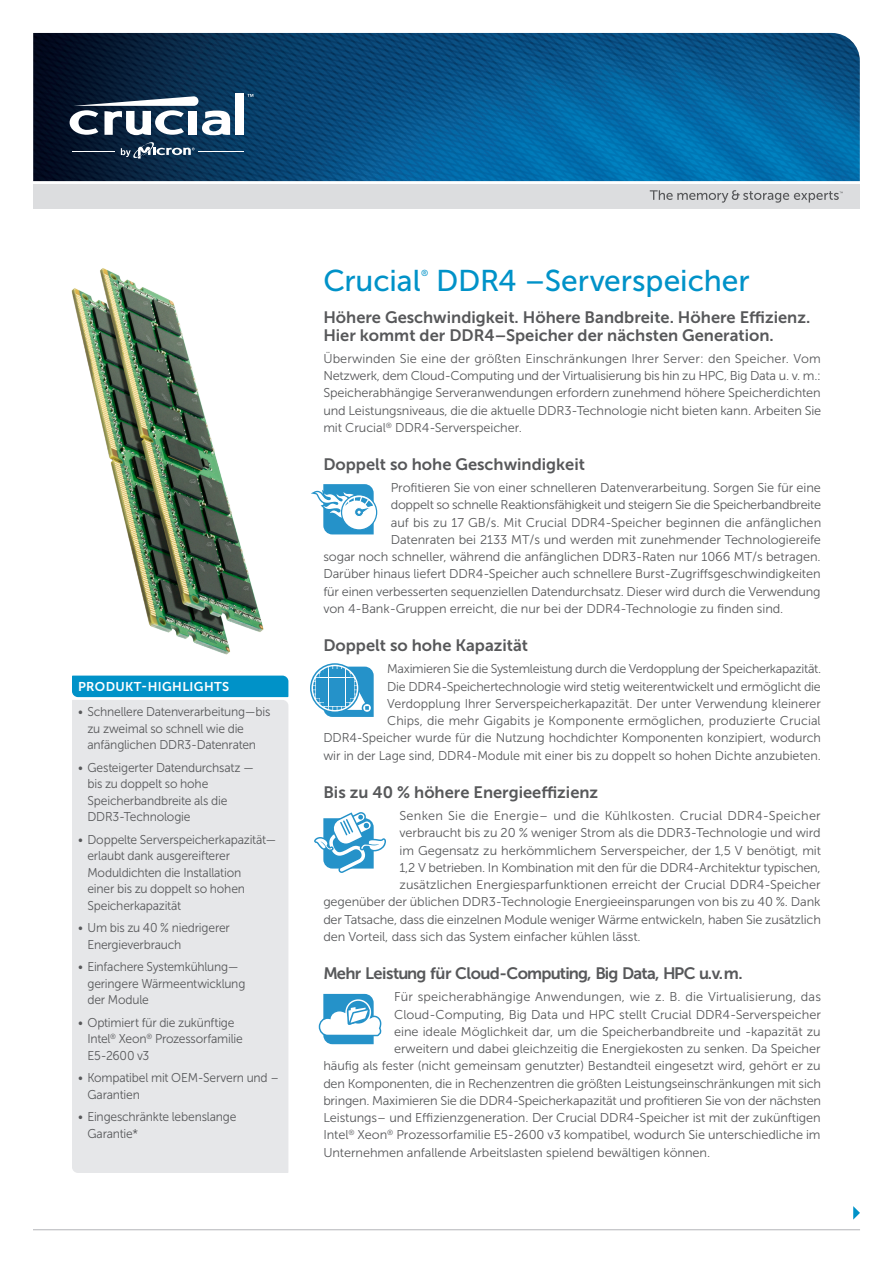
<style>
.page{position:relative;width:893px;height:1263px;background:#fff}
.page>*{position:absolute;margin:0;border:0;box-sizing:border-box;transform-origin:0 0}
.H1-Headline{font:30px "Museo Sans 500";color:#0092c8}
.H2-B__Standard_Headl{font:16.5px/18px "Museo Sans 700";color:#57585a}
.H2-B__Standard_Headl-2{font:16.5px "Museo Sans 700";letter-spacing:-.05em;color:#57585a}
.body_copy{font:12.75px/17.2px "Museo Sans 300";letter-spacing:-.005em;color:#57585a;text-align:justify}
.body_copy-2{font:12.75px/16.5px "Museo Sans 300";letter-spacing:-.005em;color:#57585a;scale:.95 1}
.body_copy-3{font:12.75px "Museo Sans 300";letter-spacing:-.025em;color:#57585a}
.body_copy-4{font:12.75px "Museo Sans 300";letter-spacing:.015em;color:#57585a}
.body_copy-5{font:12.75px "Museo Sans 300";letter-spacing:.02em;color:#57585a}
.Headline__Bulleted_L{font:12.75px "Museo Sans 700";letter-spacing:.03em;color:#fff}
.H1-Headline-2{font:8.7px "Museo Sans 500";color:#0092c8}
</style>
<div class="page">
<img style="left:33px;top:33px;width:827px;height:148px">
<hr style="left:72px;top:151px;width:43px;height:1px;background:#fff">
<hr style="left:198px;top:151px;width:46px;height:1px;background:#fff">
<svg style="left:121px;top:142px;width:74px;height:17px"></svg>
<div style="left:236px;top:94px;width:8px;height:41px;background:#fff"></div>
<svg style="left:70px;top:96px;width:160px;height:40px"></svg>
<svg style="left:248px;top:94px;width:5px;height:3px"></svg>
<div style="left:33px;top:184px;width:827px;height:24px;background:#dcdddf"></div>
<svg style="left:650px;top:190px;width:193px;height:13px"></svg>
<hr style="left:33px;top:1229px;width:827px;height:1px;background:#bcbdc0">
<svg style="left:853px;top:1206px;width:7px;height:13px"></svg>
<div style="left:72px;top:676px;width:216px;height:21px;background:#0092c8"></div>
<div style="left:72px;top:700px;width:216px;height:473px;background:#e6e7e9"></div>
<img style="left:71px;top:268px;width:193px;height:387px">
<svg style="left:311px;top:484px;width:66px;height:50px"></svg>
<svg style="left:314px;top:812px;width:72px;height:61px"></svg>
<svg style="left:318px;top:994px;width:64px;height:50px"></svg>
<svg style="left:310px;top:663px;width:64px;height:54px"></svg>
<p class="Headline__Bulleted_L" style="left:78px;top:679px;width:153px">PRODUKT-HIGHLIGHTS</p>
<p class="body_copy-2" style="left:87px;top:703px;width:194px;text-indent:-9px">• Schnellere Datenverarbeitung—bis zu zweimal so schnell wie die anfänglichen DDR3-Datenraten</p>
<p class="body_copy-2" style="left:87px;top:759px;width:177px;text-indent:-9px">• Gesteigerter Datendurchsatz — bis zu doppelt so hohe<br>Speicherbandbreite als die<br>DDR3-Technologie</p>
<p class="body_copy-2" style="left:87px;top:831px;width:200px;text-indent:-9px">• Doppelte Serverspeicherkapazität— erlaubt dank ausgereifterer<br>Moduldichten die Installation<br>einer bis zu doppelt so hohen<br>Speicherkapazität</p>
<p class="body_copy-2" style="left:87px;top:919px;width:151px;text-indent:-9px">• Um bis zu 40 % niedrigerer<br>Energieverbrauch</p>
<p class="body_copy-2" style="left:87px;top:958px;width:168px;text-indent:-9px">• Einfachere Systemkühlung— geringere Wärmeentwicklung der Module</p>
<p class="body_copy-2" style="left:87px;top:1014px;width:165px;text-indent:-9px">• Optimiert für die zukünftige<br>Intel<sup>®</sup> Xeon<sup>®</sup> Prozessorfamilie<br>E5-2600 v3</p>
<p class="body_copy-2" style="left:87px;top:1069px;width:203px;text-indent:-9px">• Kompatibel mit OEM-Servern und –<br>Garantien</p>
<p class="body_copy-2" style="left:87px;top:1108px;width:158px;text-indent:-9px">• Eingeschränkte lebenslange<br>Garantie*</p>
<p class="H1-Headline" style="left:323px;top:264px;width:99px">Crucial</p>
<p class="H1-Headline-2" style="left:421px;top:268px;width:9px">®</p>
<p class="H1-Headline" style="left:436px;top:264px;width:315px">DDR4 –Serverspeicher</p>
<p class="H2-B__Standard_Headl" style="left:323px;top:308px;width:488px">Höhere Geschwindigkeit. Höhere Bandbreite. Höhere Effizienz.<br>Hier kommt der DDR4–Speicher der nächsten Generation.</p>
<p class="body_copy" style="left:323px;top:350px;width:499px">Überwinden Sie eine der größten Einschränkungen Ihrer Server: den Speicher. Vom Netzwerk, dem Cloud-Computing und der Virtualisierung bis hin zu HPC, Big Data u. v. m.:<br>Speicherabhängige Serveranwendungen erfordern zunehmend höhere Speicherdichten und Leistungsniveaus, die die aktuelle DDR3-Technologie nicht bieten kann. Arbeiten Sie mit Crucial<sup>®</sup> DDR4-Serverspeicher.</p>
<p class="H2-B__Standard_Headl" style="left:323px;top:455px;width:263px">Doppelt so hohe Geschwindigkeit</p>
<p class="body_copy" style="left:391px;top:479px;width:432px">Profitieren Sie von einer schnelleren Datenverarbeitung. Sorgen Sie für eine</p>
<p class="body_copy-3" style="left:391px;top:498px;width:432px">doppelt so schnelle Reaktionsfähigkeit und steigern Sie die Speicherbandbreite</p>
<p class="body_copy" style="left:391px;top:514px;width:432px">auf bis zu 17 GB/s. Mit Crucial DDR4-Speicher beginnen die anfänglichen</p>
<p class="body_copy" style="left:391px;top:531px;width:432px">Datenraten bei 2133 MT/s und werden mit zunehmender Technologiereife</p>
<p class="body_copy" style="left:323px;top:548px;width:499px">sogar noch schneller, während die anfänglichen DDR3-Raten nur 1066 MT/s betragen.</p>
<p class="body_copy" style="left:323px;top:565px;width:499px">Darüber hinaus liefert DDR4-Speicher auch schnellere Burst-Zugriffsgeschwindigkeiten</p>
<p class="body_copy" style="left:323px;top:583px;width:499px">für einen verbesserten sequenziellen Datendurchsatz. Dieser wird durch die Verwendung</p>
<p class="body_copy" style="left:323px;top:600px;width:462px">von 4-Bank-Gruppen erreicht, die nur bei der DDR4-Technologie zu finden sind.</p>
<p class="H2-B__Standard_Headl" style="left:323px;top:636px;width:206px">Doppelt so hohe Kapazität</p>
<p class="body_copy" style="left:323px;top:660px;width:499px;text-align:right">Maximieren Sie die Systemleistung durch die Verdopplung der Speicherkapazität.<br>Die DDR4-Speichertechnologie wird stetig weiterentwickelt und ermöglicht die Verdopplung Ihrer Serverspeicherkapazität. Der unter Verwendung kleinerer<br>Chips, die mehr Gigabits je Komponente ermöglichen, produzierte Crucial DDR4-Speicher wurde für die Nutzung hochdichter Komponenten konzipiert, wodurch wir in der Lage sind, DDR4-Module mit einer bis zu doppelt so hohen Dichte anzubieten.</p>
<p class="H2-B__Standard_Headl" style="left:323px;top:783px;width:276px">Bis zu 40 % höhere Energieeffizienz</p>
<p class="body_copy-5" style="left:399px;top:809px;width:423px">Senken Sie die Energie– und die Kühlkosten. Crucial DDR4-Speicher</p>
<p class="body_copy" style="left:399px;top:824px;width:423px">verbraucht bis zu 20 % weniger Strom als die DDR3-Technologie und wird</p>
<p class="body_copy" style="left:399px;top:842px;width:423px">im Gegensatz zu herkömmlichem Serverspeicher, der 1,5 V benötigt, mit</p>
<p class="body_copy" style="left:399px;top:859px;width:423px">1,2 V betrieben. In Kombination mit den für die DDR4-Architektur typischen,</p>
<p class="body_copy" style="left:399px;top:876px;width:423px">zusätzlichen Energiesparfunktionen erreicht der Crucial DDR4-Speicher</p>
<p class="body_copy" style="left:323px;top:893px;width:499px">gegenüber der üblichen DDR3-Technologie Energieeinsparungen von bis zu 40 %. Dank</p>
<p class="body_copy" style="left:323px;top:911px;width:499px">der Tatsache, dass die einzelnen Module weniger Wärme entwickeln, haben Sie zusätzlich</p>
<p class="body_copy" style="left:323px;top:928px;width:319px">den Vorteil, dass sich das System einfacher kühlen lässt.</p>
<p class="H2-B__Standard_Headl-2" style="left:323px;top:964px;width:421px">Mehr Leistung für Cloud-Computing, Big Data, HPC u.v.m.</p>
<p class="body_copy-4" style="left:394px;top:990px;width:428px">Für speicherabhängige Anwendungen, wie z. B. die Virtualisierung, das</p>
<p class="body_copy" style="left:394px;top:1006px;width:428px">Cloud-Computing, Big Data und HPC stellt Crucial DDR4-Serverspeicher</p>
<p class="body_copy" style="left:394px;top:1023px;width:428px">eine ideale Möglichkeit dar, um die Speicherbandbreite und -kapazität zu</p>
<p class="body_copy" style="left:394px;top:1040px;width:428px">erweitern und dabei gleichzeitig die Energiekosten zu senken. Da Speicher</p>
<p class="body_copy" style="left:323px;top:1057px;width:499px">häufig als fester (nicht gemeinsam genutzter) Bestandteil eingesetzt wird, gehört er zu</p>
<p class="body_copy" style="left:323px;top:1075px;width:499px">den Komponenten, die in Rechenzentren die größten Leistungseinschränkungen mit sich</p>
<p class="body_copy" style="left:323px;top:1092px;width:499px">bringen. Maximieren Sie die DDR4-Speicherkapazität und profitieren Sie von der nächsten</p>
<p class="body_copy" style="left:323px;top:1109px;width:499px">Leistungs– und Effizienzgeneration. Der Crucial DDR4-Speicher ist mit der zukünftigen</p>
<p class="body_copy" style="left:323px;top:1126px;width:499px">Intel<sup>®</sup> Xeon<sup>®</sup> Prozessorfamilie E5-2600 v3 kompatibel, wodurch Sie unterschiedliche im</p>
<p class="body_copy" style="left:323px;top:1144px;width:388px">Unternehmen anfallende Arbeitslasten spielend bewältigen können.</p>
</div>
